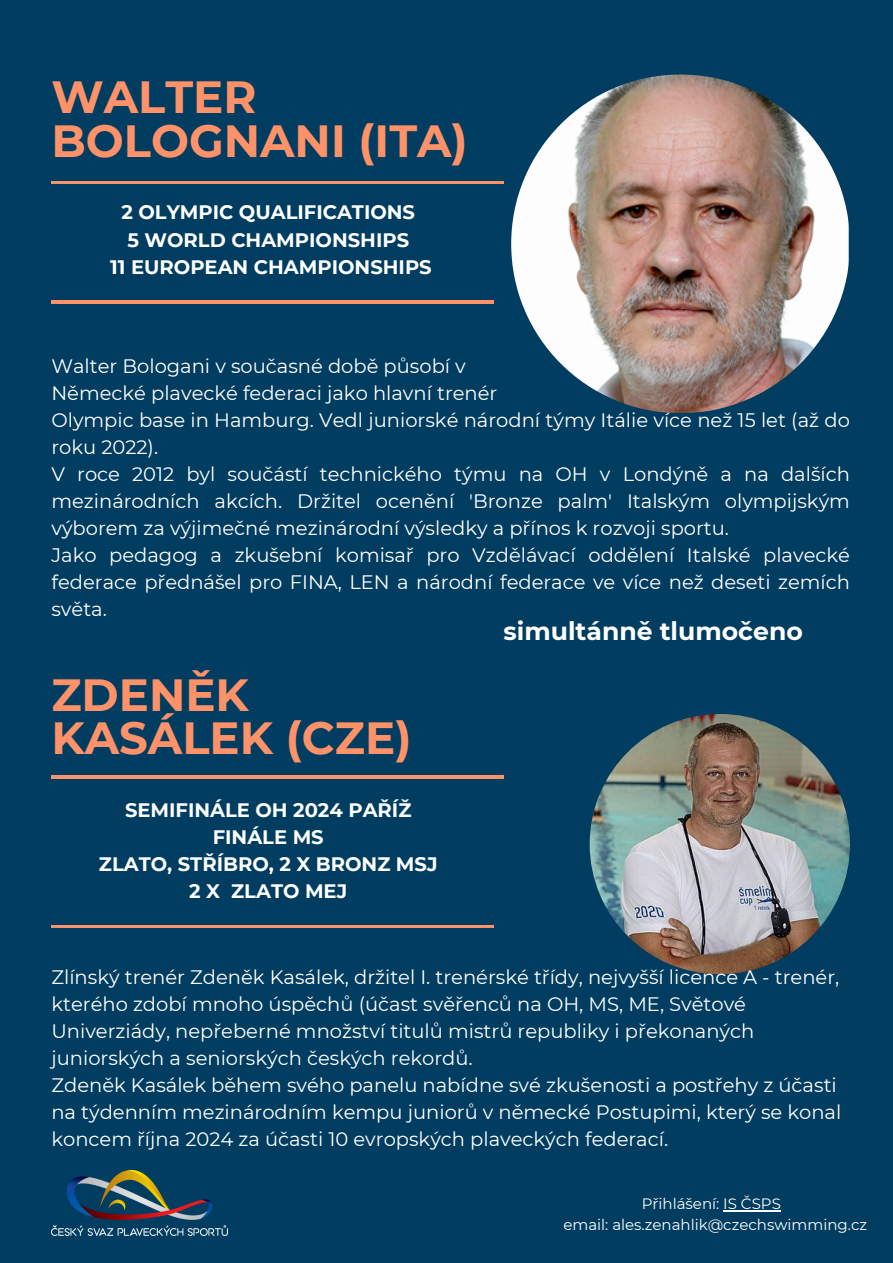
<style>
.page{position:relative;width:893px;height:1263px;background:#003d60}
.page>*{position:absolute;margin:0;border:0;box-sizing:border-box;transform-origin:0 0}
.t1{font:700 45px/43.3px "Montserrat";color:#ff9268}
.t2{font:700 25.12px "Montserrat";color:#fff}
.t3{font:19.5px/27px "Montserrat";color:#fff}
.t4{font:700 19.5px/27px "Montserrat";color:#fff;text-align:center}
.t5{font:15px "Montserrat";color:#fff}
</style>
<div class="page">
<hr style="left:51px;top:181px;width:452px;height:2px;background:#ff9268">
<hr style="left:51px;top:301px;width:443px;height:2px;background:#ff9268">
<img style="left:511px;top:75px;width:339px;height:338px;border-radius:50%">
<img style="left:51px;top:1170px;width:176px;height:66px">
<hr style="left:723px;top:1210px;width:58px;height:1px;background:#fff">
<img style="left:589px;top:714px;width:261px;height:260px;border-radius:50%">
<hr style="left:51px;top:776px;width:452px;height:2px;background:#ff9268">
<hr style="left:51px;top:925px;width:443px;height:2px;background:#ff9268">
<h1 class="t1" style="left:51px;top:75px;width:418px">WALTER<br>BOLOGNANI (ITA)</h1>
<h3 class="t4" style="left:110px;top:199px;width:323px">2 OLYMPIC QUALIFICATIONS<br>5 WORLD CHAMPIONSHIPS<br>11 EUROPEAN CHAMPIONSHIPS</h3>
<p class="t3" style="left:51px;top:352px;width:800px">Walter Bologani v současné době působí v<br>Německé plavecké federaci jako hlavní trenér<br>Olympic base in Hamburg. Vedl juniorské národní týmy Itálie více než 15 let (až do roku 2022).<br>V roce 2012 byl součástí technického týmu na OH v Londýně a na dalších mezinárodních akcích. Držitel ocenění 'Bronze palm' Italským olympijským výborem za výjimečné mezinárodní výsledky a přínos k rozvoji sportu.<br>Jako pedagog a zkušební komisař pro Vzdělávací oddělení Italské plavecké federace přednášel pro FINA, LEN a národní federace ve více než deseti zemích světa.</p>
<h1 class="t1" style="left:51px;top:673px;width:361px">ZDENĚK<br>KASÁLEK (CZE)</h1>
<h3 class="t4" style="left:99px;top:796px;width:340px">SEMIFINÁLE OH 2024 PAŘÍŽ<br>FINÁLE MS<br>ZLATO, STŘÍBRO, 2 X BRONZ MSJ<br>2 X ZLATO MEJ</h3>
<p class="t2" style="left:503px;top:616px;width:301px">simultánně tlumočeno</p>
<p class="t3" style="left:51px;top:963px;width:791px">Zlínský trenér Zdeněk Kasálek, držitel I. trenérské třídy, nejvyšší licence A - trenér, kterého zdobí mnoho úspěchů (účast svěřenců na OH, MS, ME, Světové Univerziády, nepřeberné množství titulů mistrů republiky i překonaných juniorských a seniorských českých rekordů.<br>Zdeněk Kasálek během svého panelu nabídne své zkušenosti a postřehy z účasti na týdenním mezinárodním kempu juniorů v německé Postupimi, který se konal koncem října 2024 za účasti 10 evropských plaveckých federací.</p>
<p class="t5" style="left:642px;top:1194px;width:141px">Přihlášení: IS ČSPS</p>
<h4 class="t5" style="left:563px;top:1215px;width:305px">email: ales.zenahlik@czechswimming.cz</h4>
</div>
